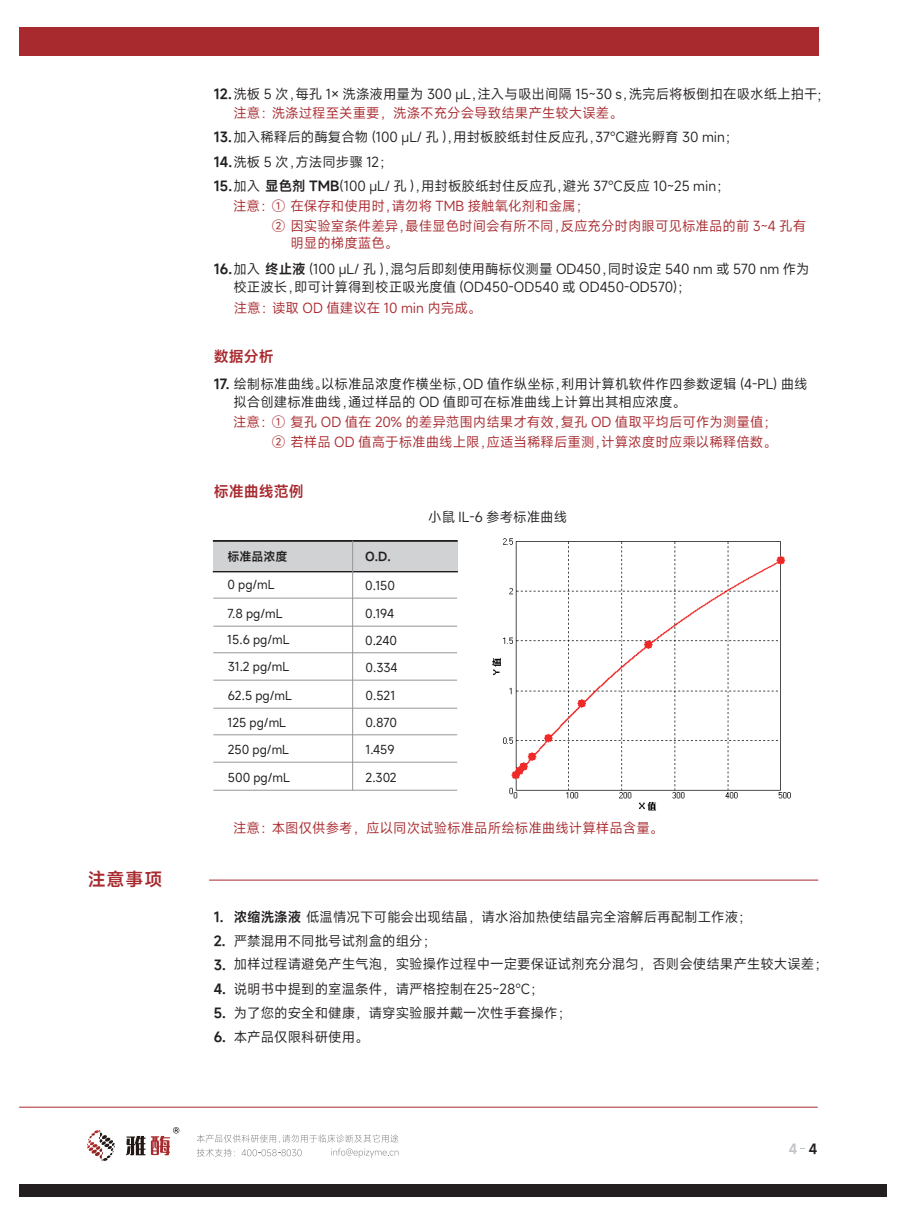
<style>
.page{position:relative;width:906px;height:1225px;background:#fff}
.page>*{position:absolute;margin:0;border:0;box-sizing:border-box;transform-origin:0 0}
.t1{font:600 18px "Mi Sans";color:#a8292e}
.t2{font:600 15px "Mi Sans";color:#a8292e}
.t3{font:13.5px/18px "Mi Sans";color:#231f20}
.t4{font:13.5px/20.2px "Mi Sans";color:#a8292e}
.t5{font:600 13.5px/24px "Mi Sans";color:#231f20}
.t6{font:600 13.5px "Mi Sans";color:#c2c3c6}
.t7{font:12px "Mi Sans";color:#231f20}
.t8{font:600 12px "Mi Sans";color:#231f20}
.s1{font-weight:600}
.s2{color:#231f20}
</style>
<div class="page">
<hr style="left:19px;top:1106px;width:798px;height:1px;background:#a8292e">
<div style="left:19px;top:1184px;width:867px;height:13px;background:#231f20"></div>
<svg style="left:87px;top:1130px;width:28px;height:31px"></svg>
<svg style="left:126px;top:1136px;width:19px;height:19px"></svg>
<svg style="left:151px;top:1127px;width:28px;height:28px"></svg>
<svg style="left:197px;top:1134px;width:201px;height:23px"></svg>
<hr style="left:209px;top:879px;width:609px;height:1px;background:#a8292e">
<div style="left:19px;top:27px;width:799px;height:29px;background:#a8292e"></div>
<div style="left:213px;top:541px;width:244px;height:31px;background:#d1d2d4"></div>
<div style="left:213px;top:540px;width:244px;height:1px;border:1px solid #231f20"></div>
<div style="left:213px;top:571px;width:244px;height:1px;border:1px solid #231f20"></div>
<hr style="left:352px;top:541px;width:1px;height:249px;background:#939598">
<hr style="left:213px;top:598px;width:244px;height:1px;background:#939598">
<hr style="left:213px;top:626px;width:244px;height:1px;background:#939598">
<hr style="left:213px;top:652px;width:244px;height:1px;background:#939598">
<hr style="left:213px;top:680px;width:244px;height:1px;background:#939598">
<hr style="left:213px;top:708px;width:244px;height:1px;background:#939598">
<hr style="left:213px;top:734px;width:244px;height:1px;background:#939598">
<hr style="left:213px;top:762px;width:244px;height:1px;background:#939598">
<hr style="left:213px;top:790px;width:244px;height:1px;background:#939598">
<img style="left:492px;top:538px;width:299px;height:273px">
<h1 class="t1" style="left:88px;top:867px;width:76px">注意事项</h1>
<p class="t3" style="left:214px;top:85px;width:617px"><span class="s1">12.</span>洗板 5 次，每孔 1× 洗涤液用量为 300 μL，注入与吸出间隔 15~30 s，洗完后将板倒扣在吸水纸上拍干；</p>
<p class="t3" style="left:214px;top:125px;width:526px;line-height:24.8px"><span class="s1">13.</span>加入稀释后的酶复合物 (100 μL/ 孔 )，用封板胶纸封住反应孔，37℃避光孵育 30 min；<br><span class="s1">14.</span>洗板 5 次，方法同步骤 12；</p>
<p class="t4" style="left:233px;top:103px;width:391px">注意：洗涤过程至关重要，洗涤不充分会导致结果产生较大误差。</p>
<p class="t3" style="left:214px;top:177px;width:517px"><span class="s1">15.</span>加入 <span class="s1">显色剂 TMB</span>(100 μL/ 孔 )，用封板胶纸封住反应孔，避光 37℃反应 10~25 min；</p>
<p class="t4" style="left:272px;top:196px;width:536px;text-indent:-39px">注意：① 在保存和使用时，请勿将 TMB 接触氧化剂和金属；<br>② 因实验室条件差异，最佳显色时间会有所不同，反应充分时肉眼可见标准品的前 3~4 孔有</p>
<p class="t4" style="left:290px;top:233px;width:109px">明显的梯度蓝色。</p>
<p class="t3" style="left:233px;top:259px;width:578px;text-indent:-20px"><span class="s1">16.</span>加入 <span class="s1">终止液</span> (100 μL/ 孔 )，混匀后即刻使用酶标仪测量 OD450，同时设定 540 nm 或 570 nm 作为校正波长，即可计算得到校正吸光度值 (OD450-OD540 或 OD450-OD570)；</p>
<p class="t4" style="left:234px;top:298px;width:249px">注意：读取 OD 值建议在 10 min 内完成。</p>
<p class="t2" style="left:214px;top:346px;width:61px">数据分析</p>
<p class="t3" style="left:233px;top:375px;width:576px;text-indent:-20px"><span class="s1">17.</span> 绘制标准曲线。以标准品浓度作横坐标，OD 值作纵坐标，利用计算机软件作四参数逻辑 (4-PL) 曲线拟合创建标准曲线，通过样品的 OD 值即可在标准曲线上计算出其相应浓度。</p>
<p class="t4" style="left:233px;top:412px;width:545px;line-height:19.4px;text-align:right">注意：① 复孔 OD 值在 20% 的差异范围内结果才有效，复孔 OD 值取平均后可作为测量值；<br>② 若样品 OD 值高于标准曲线上限，应适当稀释后重测，计算浓度时应乘以稀释倍数。</p>
<p class="t2" style="left:214px;top:481px;width:91px">标准曲线范例</p>
<p class="t8" style="left:227px;top:549px;width:62px">标准品浓度</p>
<p class="t8" style="left:365px;top:549px;width:27px">O.D.</p>
<p class="t7" style="left:227px;top:577px;width:49px">0 pg/mL</p>
<p class="t7" style="left:227px;top:605px;width:57px">7.8 pg/mL</p>
<p class="t7" style="left:365px;top:577px;width:31px">0.150</p>
<p class="t7" style="left:365px;top:605px;width:31px">0.194</p>
<p class="t7" style="left:227px;top:632px;width:64px">15.6 pg/mL</p>
<p class="t7" style="left:365px;top:632px;width:33px">0.240</p>
<p class="t7" style="left:228px;top:659px;width:63px">31.2 pg/mL</p>
<p class="t7" style="left:228px;top:687px;width:66px">62.5 pg/mL</p>
<p class="t7" style="left:365px;top:659px;width:34px">0.334</p>
<p class="t7" style="left:365px;top:687px;width:31px">0.521</p>
<p class="t7" style="left:228px;top:714px;width:60px">125 pg/mL</p>
<p class="t7" style="left:365px;top:714px;width:33px">0.870</p>
<p class="t7" style="left:228px;top:741px;width:63px">250 pg/mL</p>
<p class="t7" style="left:228px;top:769px;width:64px">500 pg/mL</p>
<p class="t7" style="left:365px;top:741px;width:31px">1.459</p>
<p class="t7" style="left:365px;top:769px;width:33px">2.302</p>
<p class="t3" style="left:428px;top:508px;width:140px">小鼠 IL-6 参考标准曲线</p>
<p class="t4" style="left:233px;top:818px;width:432px">注意：本图仅供参考，应以同次试验标准品所绘标准曲线计算样品含量。</p>
<p class="t3" style="left:234px;top:905px;width:519px;line-height:24px"><span class="s1">浓缩洗涤液</span> 低温情况下可能会出现结晶，请水浴加热使结晶完全溶解后再配制工作液；严禁混用不同批号试剂盒的组分；</p>
<p class="t3" style="left:234px;top:980px;width:311px">说明书中提到的室温条件，请严格控制在25~28℃；</p>
<p class="t5" style="left:214px;top:905px;width:14px">1.<br>2.<br>3.<br>4.</p>
<p class="t3" style="left:214px;top:1004px;width:359px"><span class="s1">5.</span> 为了您的安全和健康，请穿实验服并戴一次性手套操作；</p>
<p class="t3" style="left:214px;top:1027px;width:156px"><span class="s1">6.</span> 本产品仅限科研使用。</p>
<p class="t3" style="left:234px;top:954px;width:595px">加样过程请避免产生气泡，实验操作过程中一定要保证试剂充分混匀，否则会使结果产生较大误差；</p>
<p class="t6" style="left:788px;top:1139px;width:30px">4 <span class="s2">4</span></p>
</div>
